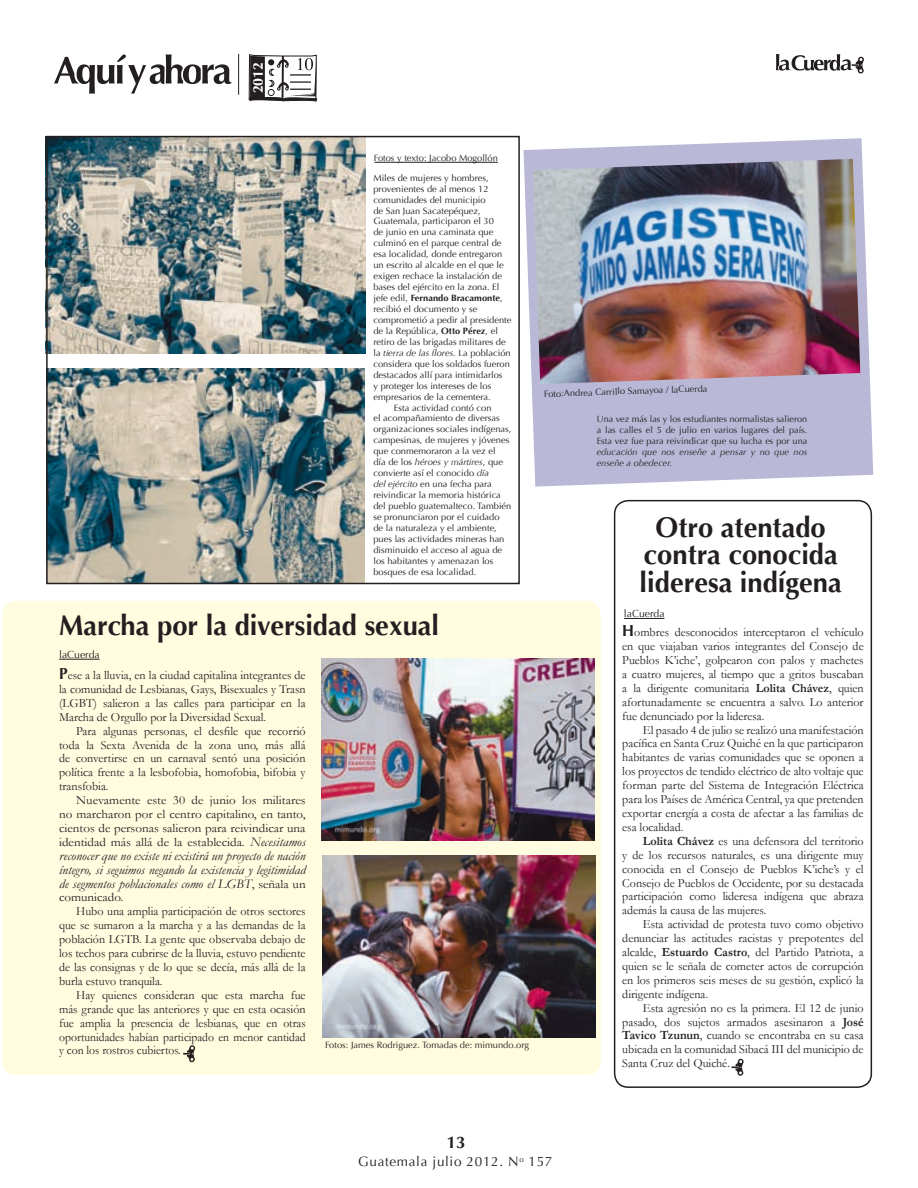
<style>
.page{position:relative;width:918px;height:1188px;background:#fff}
.page>*{position:absolute;margin:0;border:0;box-sizing:border-box;transform-origin:0 0}
.t1{font:700 28.5px/27.3px "Optima";color:#231f20;text-align:center;scale:.96 1}
.t2{font:700 16.8px "Optima";color:#231f20}
.t3{font:700 14.25px "Optima";color:#fff}
.t4{font:13.5px "Optima";letter-spacing:.05em;color:#231f20}
.t5{font:italic 13.05px/14px "Garamond";color:#231f20;text-align:justify;scale:1.04 1}
.t6{font:12.6px/14px "Garamond";color:#231f20;text-align:justify;scale:.96 1}
.t7{font:12.6px/14px "Garamond";color:#231f20;text-align:justify;scale:1.04 1}
.t8{font:12.6px "Garamond";color:#231f20;scale:.93 1}
.t9{font:10.2px "Optima";color:#231f20}
.t10{font:9.15px/10.9px "Optima";color:#231f20;text-align:justify}
.t11{font:italic 9.15px/10.9px "Optima";color:#231f20}
.t12{font:700 9.15px "Optima";color:#231f20}
.s1{font-weight:400}
.s2{font-weight:700}
.s3{font-style:normal}
.s4{font-style:italic}
.s5{font-family:"Optima";font-weight:700;font-size:15.9px}
.s6{font-style:italic;font-size:13.05px}
.s7{font-style:normal;font-size:12.6px}
</style>
<div class="page">
<svg style="left:776px;top:54px;width:88px;height:20px"></svg>
<svg style="left:54px;top:54px;width:177px;height:40px"></svg>
<svg style="left:248px;top:54px;width:69px;height:300px"></svg>
<hr style="left:238px;top:54px;width:1px;height:41px;background:#231f20">
<div style="left:614px;top:500px;width:258px;height:588px;border:2px solid #231f20;border-radius:14px"></div>
<div style="left:2px;top:601px;width:599px;height:474px;background:#fffce0;border-radius:14px"></div>
<hr style="left:624px;top:618px;width:40px;height:1px;background:#231f20">
<img style="left:322px;top:659px;width:273px;height:182px">
<img style="left:322px;top:855px;width:273px;height:182px">
<svg style="left:524px;top:138px;width:349px;height:349px;fill:#b9b9d7"></svg>
<img style="left:533px;top:159px;width:327px;height:225px">
<img style="left:49px;top:139px;width:316px;height:214px">
<img style="left:49px;top:368px;width:315px;height:213px">
<div style="left:46px;top:136px;width:474px;height:448px;border:2px solid #231f20"></div>
<hr style="left:59px;top:659px;width:41px;height:1px;background:#231f20">
<svg style="left:183px;top:1045px;width:13px;height:18px"></svg>
<svg style="left:732px;top:1058px;width:12px;height:18px"></svg>
<hr style="left:375px;top:162px;width:123px;height:1px;background:#231f20">
<p class="t3" style="left:250px;top:93px;width:33px;rotate:-90deg">2012</p>
<p class="t10" style="left:374px;top:153px;width:126px">Fotos y texto: Jacobo Mogollón</p>
<p class="t10" style="left:373px;top:172px;width:117px">Miles de mujeres y hombres,</p>
<p class="t10" style="left:373px;top:183px;width:117px">provenientes de al menos 12</p>
<p class="t10" style="left:373px;top:194px;width:114px">comunidades del municipio</p>
<p class="t10" style="left:373px;top:205px;width:109px">de San Juan Sacatepéquez,</p>
<p class="t10" style="left:373px;top:216px;width:122px">Guatemala, participaron el 30</p>
<p class="t10" style="left:373px;top:227px;width:121px">de junio en una caminata que</p>
<p class="t10" style="left:373px;top:238px;width:130px">culminó en el parque central de</p>
<p class="t10" style="left:373px;top:249px;width:130px">esa localidad, donde entregaron</p>
<p class="t10" style="left:373px;top:260px;width:132px">un escrito al alcalde en el que le</p>
<p class="t10" style="left:373px;top:271px;width:130px">exigen rechace la instalación de</p>
<p class="t10" style="left:373px;top:282px;width:128px">bases del ejército en la zona. El</p>
<p class="t12" style="left:373px;top:293px;width:131px"><span class="s1">jefe edil,</span> Fernando Bracamonte<span class="s1">,</span></p>
<p class="t10" style="left:373px;top:304px;width:105px">recibió el documento y se</p>
<p class="t10" style="left:373px;top:315px;width:140px">comprometió a pedir al presidente</p>
<p class="t10" style="left:373px;top:325px;width:126px">de la República, <span class="s2">Otto Pérez</span>, el</p>
<p class="t10" style="left:373px;top:336px;width:134px">retiro de las brigadas militares de</p>
<p class="t11" style="left:373px;top:347px;width:139px"><span class="s3">la</span> tierra de las flores<span class="s3">. La población</span></p>
<p class="t10" style="left:373px;top:358px;width:138px">considera que los soldados fueron</p>
<p class="t10" style="left:373px;top:369px;width:131px">destacados allí para intimidarlos</p>
<p class="t10" style="left:373px;top:380px;width:119px">y proteger los intereses de los</p>
<p class="t10" style="left:373px;top:391px;width:119px">empresarios de la cementera.</p>
<p class="t10" style="left:394px;top:402px;width:99px">Esta actividad contó con</p>
<p class="t10" style="left:373px;top:413px;width:128px">el acompañamiento de diversas</p>
<p class="t10" style="left:373px;top:424px;width:140px">organizaciones sociales indígenas,</p>
<p class="t10" style="left:373px;top:435px;width:137px">campesinas, de mujeres y jóvenes</p>
<p class="t10" style="left:373px;top:446px;width:124px">que conmemoraron a la vez el</p>
<p class="t11" style="left:373px;top:457px;width:131px"><span class="s3">día de los</span> héroes y mártires<span class="s3">, que</span></p>
<p class="t10" style="left:373px;top:468px;width:117px">convierte así el conocido <span class="s4">día</span></p>
<p class="t10" style="left:373px;top:479px;width:120px"><span class="s4">del ejército</span> en una fecha para</p>
<p class="t10" style="left:373px;top:490px;width:129px">reivindicar la memoria histórica</p>
<p class="t10" style="left:373px;top:501px;width:139px">del pueblo guatemalteco. También</p>
<p class="t10" style="left:373px;top:512px;width:128px">se pronunciaron por el cuidado</p>
<p class="t10" style="left:373px;top:522px;width:125px">de la naturaleza y el ambiente,</p>
<p class="t10" style="left:373px;top:533px;width:133px">pues las actividades mineras han</p>
<p class="t10" style="left:373px;top:544px;width:130px">disminuido el acceso al agua de</p>
<p class="t10" style="left:373px;top:555px;width:121px">los habitantes y amenazan los</p>
<p class="t10" style="left:373px;top:566px;width:104px">bosques de esa localidad.</p>
<h1 class="t1" style="left:59px;top:612px;width:397px">Marcha por la diversidad sexual</h1>
<p class="t9" style="left:59px;top:648px;width:42px">laCuerda</p>
<p class="t6" style="left:59px;top:668px;width:258px"><span class="s5">P</span>ese a la lluvia, en la ciudad capitalina integrantes de la comunidad de Lesbianas, Gays, Bisexuales y Trasn (LGBT) salieron a las calles para participar en la Marcha de Orgullo por la Diversidad Sexual.</p>
<p class="t6" style="left:59px;top:724px;width:258px;text-indent:17px">Para algunas personas, el desfile que recorrió toda la Sexta Avenida de la zona uno, más allá de convertirse en un carnaval sentó una posición política frente a la lesbofobia, homofobia, bifobia y transfobia.</p>
<p class="t7" style="left:59px;top:793px;width:239px;text-indent:17px">Nuevamente este 30 de junio los militares no marcharon por el centro capitalino, en tanto, cientos de personas salieron para reivindicar una identidad más allá de la establecida. <span class="s6">Necesitamos</span></p>
<p class="t5" style="left:59px;top:849px;width:239px">reconocer que no existe ni existirá un proyecto de nación íntegro, si seguimos negando la existencia y legitimidad de segmentos poblacionales como el LGBT<span class="s7">, señala un</span></p>
<p class="t7" style="left:59px;top:890px;width:63px">comunicado.</p>
<p class="t6" style="left:76px;top:904px;width:240px">Hubo una amplia participación de otros sectores</p>
<p class="t6" style="left:59px;top:918px;width:258px">que se sumaron a la marcha y a las demandas de la</p>
<p class="t6" style="left:59px;top:932px;width:258px">población LGTB. La gente que observaba debajo de</p>
<p class="t6" style="left:59px;top:946px;width:258px">los techos para cubrirse de la lluvia, estuvo pendiente</p>
<p class="t6" style="left:59px;top:960px;width:258px">de las consignas y de lo que se decía, más allá de la</p>
<p class="t6" style="left:59px;top:974px;width:109px">burla estuvo tranquila.</p>
<p class="t6" style="left:76px;top:988px;width:240px">Hay quienes consideran que esta marcha fue</p>
<p class="t6" style="left:59px;top:1002px;width:258px">más grande que las anteriores y que en esta ocasión</p>
<p class="t6" style="left:59px;top:1016px;width:258px">fue amplia la presencia de lesbianas, que en otras</p>
<p class="t8" style="left:59px;top:1029px;width:266px">oportunidades habían participado en menor cantidad</p>
<p class="t8" style="left:59px;top:1043px;width:132px">y con los rostros cubiertos.</p>
<p class="t10" style="left:325px;top:1040px;width:206px">Fotos: James Rodriguez. Tomadas de: mimundo.org</p>
<p class="t10" style="left:544px;top:389px;width:165px;rotate:-2deg">Foto:Andrea Carrillo Samayoa / laCuerda</p>
<p class="t10" style="left:597px;top:414px;width:212px">Una vez más las y los estudiantes normalistas salieron a las calles el 5 de julio en varios lugares del país.<br>Esta vez fue para reivindicar que su lucha es por una</p>
<p class="t11" style="left:597px;top:447px;width:212px">educación que nos enseñe a pensar y no que nos enseñe a obedecer.</p>
<h1 class="t1" style="left:640px;top:514px;width:212px">Otro atentado contra conocida lideresa indígena</h1>
<p class="t6" style="left:622px;top:625px;width:253px"><span class="s5">H</span>ombres desconocidos interceptaron el vehículo en que viajaban varios integrantes del Consejo de Pueblos K’iche’, golpearon con palos y machetes a cuatro mujeres, al tiempo que a gritos buscaban a la dirigente comunitaria <span class="s2">Lolita Chávez</span>, quien afortunadamente se encuentra a salvo. Lo anterior fue denunciado por la lideresa.</p>
<p class="t6" style="left:622px;top:722px;width:253px;text-indent:21px">El pasado 4 de julio se realizó una manifestación pacífica en Santa Cruz Quiché en la que participaron habitantes de varias comunidades que se oponen a los proyectos de tendido eléctrico de alto voltaje que forman parte del Sistema de Integración Eléctrica para los Países de América Central, ya que pretenden exportar energía a costa de afectar a las familias de esa localidad.</p>
<p class="t6" style="left:622px;top:834px;width:253px;text-indent:21px"><span class="s2">Lolita Chávez</span> es una defensora del territorio y de los recursos naturales, es una dirigente muy conocida en el Consejo de Pueblos K’iche’s y el Consejo de Pueblos de Occidente, por su destacada participación como lideresa indígena que abraza además la causa de las mujeres.</p>
<p class="t6" style="left:622px;top:917px;width:253px;text-indent:21px">Esta actividad de protesta tuvo como objetivo denunciar las actitudes racistas y prepotentes del alcalde, <span class="s2">Estuardo Castro</span>, del Partido Patriota, a quien se le señala de cometer actos de corrupción en los primeros seis meses de su gestión, explicó la dirigente indígena.</p>
<p class="t6" style="left:622px;top:1001px;width:253px;text-indent:21px">Esta agresión no es la primera. El 12 de junio pasado, dos sujetos armados asesinaron a <span class="s2">José Tavico Tzunun</span>, cuando se encontraba en su casa ubicada en la comunidad Sibacá III del municipio de Santa Cruz del Quiché.</p>
<p class="t9" style="left:624px;top:608px;width:42px">laCuerda</p>
<h2 class="t2" style="left:447px;top:1132px;width:20px">13</h2>
<p class="t4" style="left:358px;top:1154px;width:196px">Guatemala julio 2012. N<sup>o</sup> 157</p>
</div>
